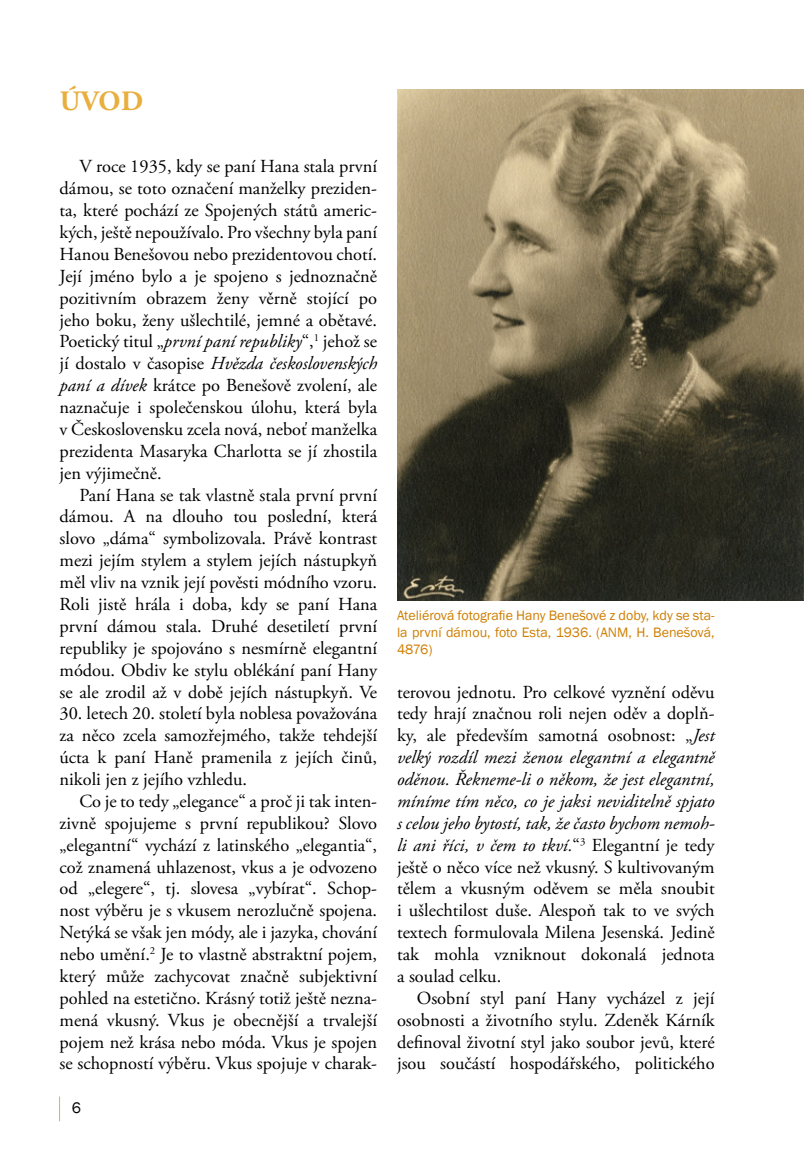
<style>
.page{position:relative;width:804px;height:1166px;background:#fff}
.page>*{position:absolute;margin:0;border:0;box-sizing:border-box;transform-origin:0 0}
.velky_nadpis{font:700 28px "Adobe Garamond Pro";color:#e8af3e}
.text{font:18.38px/21.9px "Adobe Garamond Pro";color:#000;text-align:justify}
.t1{font:15.75px "Franklin Gothic";color:#000}
.popisek{font:14px/16.8px "Franklin Gothic";color:#ce7e00;text-align:justify}
.s1{font-style:italic}
</style>
<div class="page">
<svg style="left:59px;top:1096px;width:1px;height:25px"></svg>
<img style="left:397px;top:89px;width:407px;height:511px">
<p class="velky_nadpis" style="left:60px;top:84px;width:85px">ÚVOD</p>
<p class="text" style="left:60px;top:156px;width:319px;text-indent:20px">V roce 1935, kdy se paní Hana stala první dámou, se toto označení manželky preziden&shy;ta, které pochází ze Spojených států americ&shy;kých, ještě nepoužívalo. Pro všechny byla paní Hanou Benešovou nebo prezidentovou chotí.<br>Její jméno bylo a je spojeno s jednoznačně pozitivním obrazem ženy věrně stojící po jeho boku, ženy ušlechtilé, jemné a obětavé.<br>Poetický titul „<span class="s1">první paní republiky</span>“,<sup>1</sup> jehož se jí dostalo v časopise <span class="s1">Hvězda československých paní a dívek</span> krátce po Benešově zvolení, ale naznačuje i společenskou úlohu, která byla v Československu zcela nová, neboť manželka prezidenta Masaryka Charlotta se jí zhostila jen výjimečně.</p>
<p class="text" style="left:60px;top:484px;width:319px;text-indent:20px">Paní Hana se tak vlastně stala první první dámou. A na dlouho tou poslední, která slovo „dáma“ symbolizovala. Právě kontrast mezi jejím stylem a stylem jejích nástupkyň měl vliv na vznik její pověsti módního vzoru.<br>Roli jistě hrála i doba, kdy se paní Hana první dámou stala. Druhé desetiletí první republiky je spojováno s nesmírně elegantní módou. Obdiv ke stylu oblékání paní Hany se ale zrodil až v době jejích nástupkyň. Ve</p>
<p class="text" style="left:60px;top:703px;width:319px">30. letech 20. století byla noblesa považována za něco zcela samozřejmého, takže tehdejší úcta k paní Haně pramenila z jejích činů, nikoli jen z jejího vzhledu.</p>
<p class="text" style="left:60px;top:791px;width:319px;text-indent:20px">Co je to tedy „elegance“ a proč ji tak inten&shy;zivně spojujeme s první republikou? Slovo „elegantní“ vychází z latinského „elegantia“, což znamená uhlazenost, vkus a je odvozeno od „elegere“, tj. slovesa „vybírat“. Schop&shy;nost výběru je s vkusem nerozlučně spojena.<br>Netýká se však jen módy, ale i jazyka, chování nebo umění.<sup>2</sup> Je to vlastně abstraktní pojem, který může zachycovat značně subjektivní pohled na estetično. Krásný totiž ještě nezna&shy;mená vkusný. Vkus je obecnější a trvalejší pojem než krása nebo móda. Vkus je spojen se schopností výběru. Vkus spojuje v charak-</p>
<p class="t1" style="left:72px;top:1097px;width:11px">6</p>
<p class="popisek" style="left:397px;top:607px;width:319px">Ateliérová fotografie Hany Benešové z doby, kdy se sta&shy;la první dámou, foto Esta, 1936. (ANM, H. Benešová, 4876)</p>
<p class="text" style="left:397px;top:681px;width:319px">terovou jednotu. Pro celkové vyznění oděvu tedy hrají značnou roli nejen oděv a doplň&shy;ky, ale především samotná osobnost: „<span class="s1">Jest velký rozdíl mezi ženou elegantní a elegantně oděnou. Řekneme-li o někom, že jest elegantní, míníme tím něco, co je jaksi neviditelně spjato s celou jeho bytostí, tak, že často bychom nemoh&shy;li ani říci, v čem to tkví.</span>“<sup>3</sup> Elegantní je tedy ještě o něco více než vkusný. S kultivovaným tělem a vkusným oděvem se měla snoubit i ušlechtilost duše. Alespoň tak to ve svých textech formulovala Milena Jesenská. Jedině tak mohla vzniknout dokonalá jednota a soulad celku.</p>
<p class="text" style="left:397px;top:988px;width:319px;text-indent:20px">Osobní styl paní Hany vycházel z její osobnosti a životního stylu. Zdeněk Kárník definoval životní styl jako soubor jevů, které jsou součástí hospodářského, politického</p>
</div>
